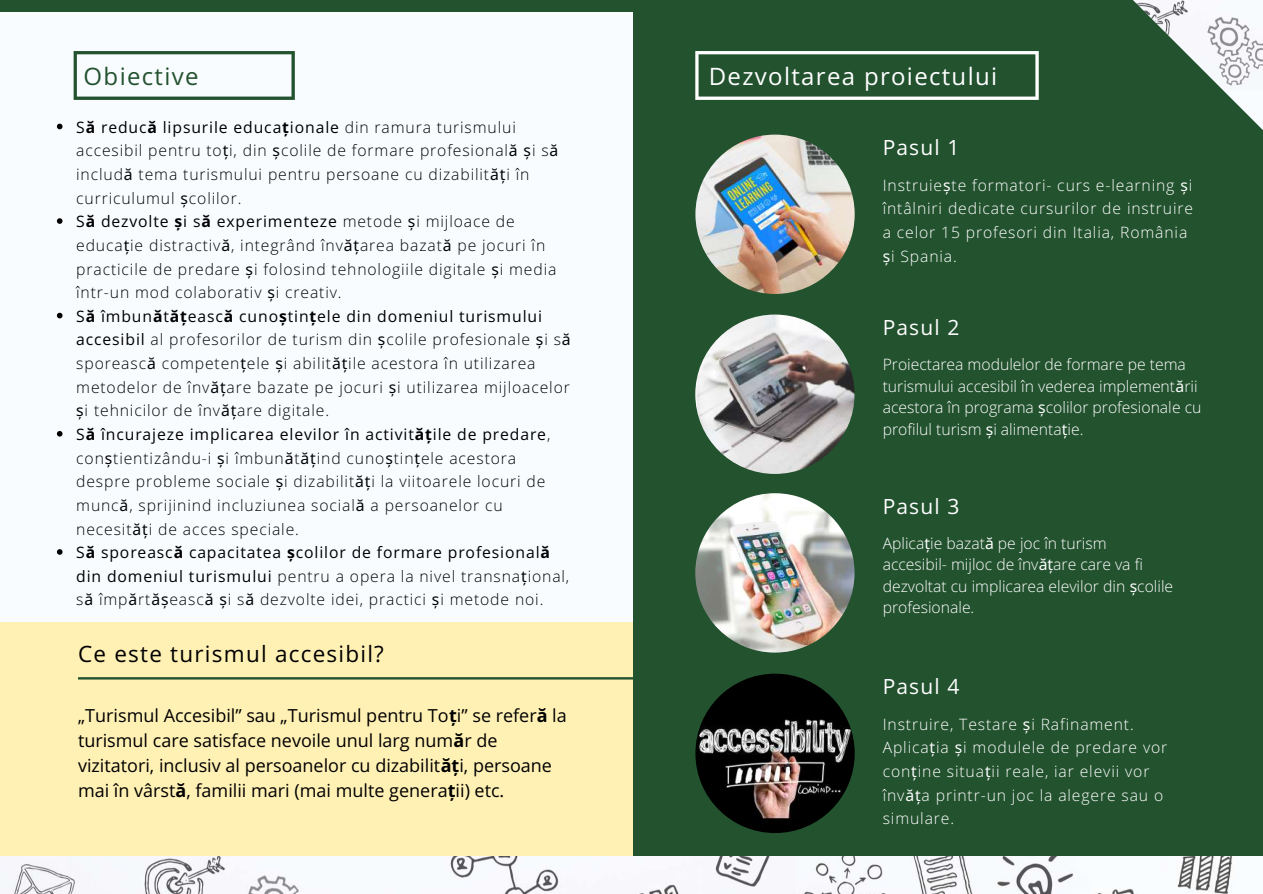
<style>
.page{position:relative;width:1263px;height:894px;background:#fff}
.page>*{position:absolute;margin:0;border:0;box-sizing:border-box;transform-origin:0 0}
.t1{font:24px "Open Sans Hebrew";letter-spacing:.055em;color:#fff}
.t2{font:24px "Open Sans Hebrew";letter-spacing:.055em;color:#23522f}
.t3{font:22.5px "Open Sans Hebrew";letter-spacing:.055em;color:#000}
.t4{font:21px "Open Sans Hebrew";letter-spacing:.055em;color:#fff}
.t5{font:18px/24.8px "Open Sans Hebrew";color:#000}
.t6{font:300 15.75px/23.5px "Open Sans Hebrew";letter-spacing:.055em;color:#000}
.t7{font:300 15.75px/21.3px "Open Sans Hebrew";color:#fff}
.t8{font:300 15.75px/23.5px "Open Sans Hebrew";letter-spacing:.055em;color:#fff}
.s1{font-weight:400}
.s2{font-family:"Noto Sans";font-weight:700}
.s3{font-family:"Noto Sans";font-weight:400}
</style>
<div class="page">
<div style="left:0;top:0;width:1263px;height:893px;background:#23522f"></div>
<div style="left:0;top:12px;width:633px;height:881px;background:#f9fcff"></div>
<svg style="left:74px;top:51px;width:221px;height:49px"></svg>
<div style="left:0;top:622px;width:633px;height:271px;background:#fff0b4"></div>
<img style="left:795px;top:856px;width:468px;height:37px">
<img style="left:0;top:856px;width:795px;height:37px">
<img style="left:695px;top:134px;width:160px;height:160px;border-radius:50%">
<img style="left:695px;top:493px;width:159px;height:159px;border-radius:50%">
<img style="left:695px;top:673px;width:160px;height:159px;border-radius:50%">
<svg style="left:695px;top:0;width:568px;height:160px"></svg>
<svg style="left:78px;top:677px;width:555px;height:2px"></svg>
<img style="left:695px;top:314px;width:159px;height:160px;border-radius:50%">
<svg style="left:57px;top:124px;width:6px;height:5px"></svg>
<svg style="left:57px;top:218px;width:6px;height:6px"></svg>
<svg style="left:57px;top:313px;width:6px;height:5px"></svg>
<svg style="left:57px;top:431px;width:6px;height:5px"></svg>
<svg style="left:57px;top:549px;width:6px;height:5px"></svg>
<h1 class="t2" style="left:84px;top:59px;width:116px">Obiective</h1>
<h1 class="t1" style="left:709px;top:59px;width:290px">Dezvoltarea proiectului</h1>
<p class="t6" style="left:76px;top:115px;width:496px"><span class="s1">S</span><span class="s2">ă</span> <span class="s1">reduc</span><span class="s2">ă</span> <span class="s1">lipsurile educa</span><span class="s2">ț</span><span class="s1">ionale</span> din ramura turismului accesibil pentru to<span class="s3">ț</span>i, din <span class="s3">ș</span>colile de formare profesional<span class="s3">ă ș</span>i s<span class="s3">ă </span>includ<span class="s3">ă</span> tema turismului pentru persoane cu dizabilit<span class="s3">ăț</span>i în curriculumul <span class="s3">ș</span>colilor.<br><span class="s1">S</span><span class="s2">ă</span> <span class="s1">dezvolte</span> <span class="s2">ș</span><span class="s1">i s</span><span class="s2">ă</span> <span class="s1">experimenteze</span> metode <span class="s3">ș</span>i mijloace de educa<span class="s3">ț</span>ie distractiv<span class="s3">ă</span>, integrând înv<span class="s3">ăț</span>area bazat<span class="s3">ă</span> pe jocuri în practicile de predare <span class="s3">ș</span>i folosind tehnologiile digitale <span class="s3">ș</span>i media într-un mod colaborativ <span class="s3">ș</span>i creativ.<br><span class="s1">S</span><span class="s2">ă</span> <span class="s1">îmbun</span><span class="s2">ă</span><span class="s1">t</span><span class="s2">ăț</span><span class="s1">easc</span><span class="s2">ă</span> <span class="s1">cuno</span><span class="s2">ș</span><span class="s1">tin</span><span class="s2">ț</span><span class="s1">ele din domeniul turismului accesibil</span> al profesorilor de turism din <span class="s3">ș</span>colile profesionale <span class="s3">ș</span>i s<span class="s3">ă </span>sporeasc<span class="s3">ă</span> competen<span class="s3">ț</span>ele <span class="s3">ș</span>i abilit<span class="s3">ăț</span>ile acestora în utilizarea metodelor de înv<span class="s3">ăț</span>are bazate pe jocuri <span class="s3">ș</span>i utilizarea mijloacelor <span class="s3">ș</span>i tehnicilor de înv<span class="s3">ăț</span>are digitale.<br><span class="s1">S</span><span class="s2">ă</span> <span class="s1">încurajeze implicarea elevilor în activit</span><span class="s2">ăț</span><span class="s1">ile de predare</span>, con<span class="s3">ș</span>tientizându-i <span class="s3">ș</span>i îmbun<span class="s3">ă</span>t<span class="s3">ăț</span>ind cuno<span class="s3">ș</span>tin<span class="s3">ț</span>ele acestora despre probleme sociale <span class="s3">ș</span>i dizabilit<span class="s3">ăț</span>i la viitoarele locuri de munc<span class="s3">ă</span>, sprijinind incluziunea social<span class="s3">ă</span> a persoanelor cu necesit<span class="s3">ăț</span>i de acces speciale.<br><span class="s1">S</span><span class="s2">ă</span> <span class="s1">sporeasc</span><span class="s2">ă</span> <span class="s1">capacitatea</span> <span class="s2">ș</span><span class="s1">colilor de formare profesional</span><span class="s2">ă </span><span class="s1">din domeniul turismului</span> pentru a opera la nivel transna<span class="s3">ț</span>ional, s<span class="s3">ă</span> împ<span class="s3">ă</span>rt<span class="s3">ăș</span>easc<span class="s3">ă ș</span>i s<span class="s3">ă</span> dezvolte idei, practici <span class="s3">ș</span>i metode noi.</p>
<h2 class="t3" style="left:78px;top:638px;width:307px">Ce este turismul accesibil?</h2>
<p class="t5" style="left:78px;top:703px;width:490px">„Turismul Accesibil” sau „Turismul pentru To<span class="s2">ț</span>i” se refer<span class="s2">ă</span> la turismul care satisface nevoile unul larg num<span class="s2">ă</span>r de vizitatori, inclusiv al persoanelor cu dizabilit<span class="s2">ăț</span>i, persoane mai în vârst<span class="s2">ă</span>, familii mari (mai multe genera<span class="s2">ț</span>ii) etc.</p>
<h3 class="t4" style="left:883px;top:133px;width:78px">Pasul 1</h3>
<p class="t8" style="left:883px;top:173px;width:312px">Instruie<span class="s3">ș</span>te formatori- curs e-learning <span class="s3">ș</span>i întâlniri dedicate cursurilor de instruire a celor 15 profesori din Italia, România <span class="s3">ș</span>i Spania.</p>
<h3 class="t4" style="left:883px;top:312px;width:78px">Pasul 2</h3>
<p class="t7" style="left:883px;top:353px;width:320px">Proiectarea modulelor de formare pe tema turismului accesibil în vederea implement<span class="s3">ă</span>rii acestora în programa <span class="s3">ș</span>colilor profesionale cu profilul turism <span class="s3">ș</span>i alimenta<span class="s3">ț</span>ie.</p>
<h3 class="t4" style="left:883px;top:491px;width:78px">Pasul 3</h3>
<p class="t7" style="left:883px;top:532px;width:292px">Aplica<span class="s3">ț</span>ie bazat<span class="s3">ă</span> pe joc în turism accesibil- mijloc de înv<span class="s3">ăț</span>are care va fi dezvoltat cu implicarea elevilor din <span class="s3">ș</span>colile profesionale.</p>
<h3 class="t4" style="left:883px;top:671px;width:78px">Pasul 4</h3>
<p class="t8" style="left:883px;top:711px;width:286px">Instruire, Testare <span class="s3">ș</span>i Rafinament.<br>Aplica<span class="s3">ț</span>ia <span class="s3">ș</span>i modulele de predare vor con<span class="s3">ț</span>ine situa<span class="s3">ț</span>ii reale, iar elevii vor înv<span class="s3">ăț</span>a printr-un joc la alegere sau o simulare.</p>
</div>
